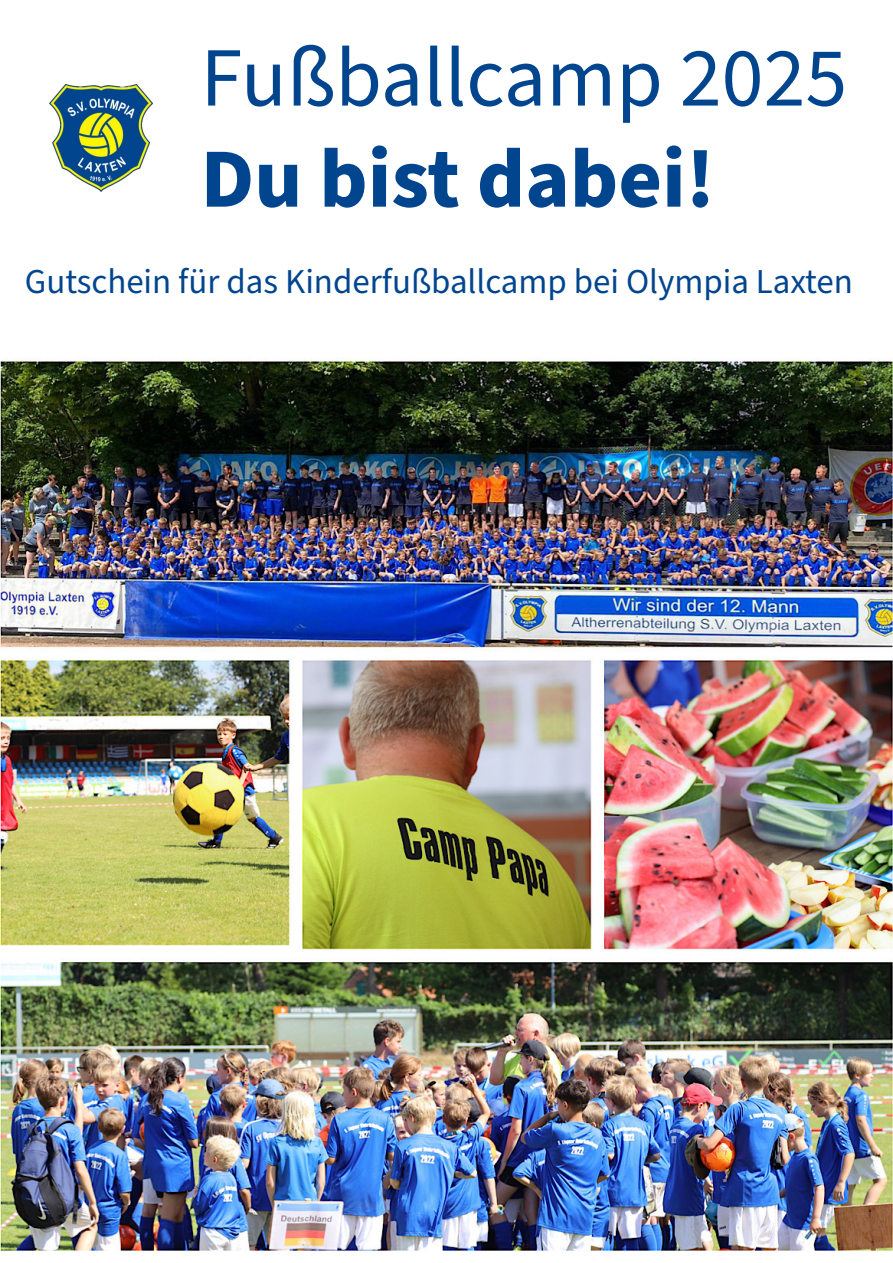
<style>
.page{position:relative;width:893px;height:1263px;background:#fff}
.page>*{position:absolute;margin:0;border:0;box-sizing:border-box;transform-origin:0 0}
.t1{font:84.3px "Source Sans Pro";color:#00458e}
.t2{font:700 84.3px "Source Sans Pro";color:#00458e}
.t3{font:34.95px "Source Sans Pro";color:#00458e}
</style>
<div class="page">
<img style="left:0;top:357px;width:893px;height:895px">
<img style="left:49px;top:84px;width:103px;height:107px">
<h1 class="t1" style="left:201px;top:21px;width:648px">Fußballcamp 2025</h1>
<h1 class="t2" style="left:201px;top:121px;width:516px">Du bist dabei!</h1>
<p class="t3" style="left:25px;top:258px;width:830px">Gutschein für das Kinderfußballcamp bei Olympia Laxten</p>
</div>
